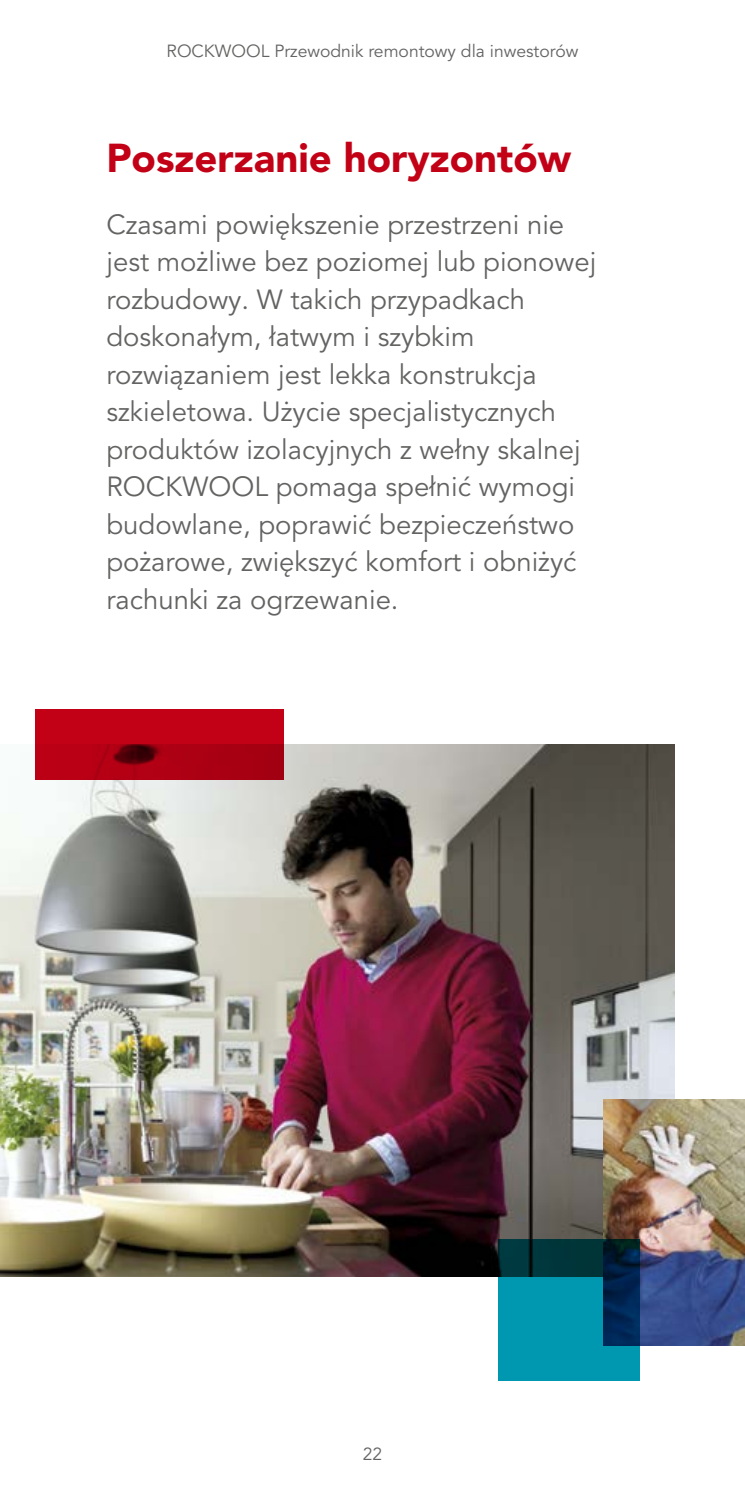
<style>
.page{position:relative;width:745px;height:1489px;background:#fff}
.page>*{position:absolute;margin:0;border:0;box-sizing:border-box;transform-origin:0 0}
.t1{font:900 40px "Avenir LT Pro";color:#c20016}
.Subtitle{font:27.5px/37.5px "Avenir LT Pro";color:#636362}
.t2{font:17.5px "Avenir LT Pro";color:#636362}
</style>
<div class="page">
<img style="left:0;top:744px;width:673px;height:532px">
<img style="left:602px;top:1098px;width:142px;height:247px">
<svg style="left:498px;top:1238px;width:142px;height:142px;background:#006c83"></svg>
<svg style="left:35px;top:709px;width:248px;height:71px;background:#b40014"></svg>
<p class="t2" style="left:166px;top:40px;width:413px">ROCKWOOL Przewodnik remontowy dla inwestorów</p>
<p class="t1" style="left:106px;top:134px;width:466px">Poszerzanie horyzontów</p>
<p class="Subtitle" style="left:106px;top:206px;width:491px">Czasami powiększenie przestrzeni nie jest możliwe bez poziomej lub pionowej rozbudowy. W takich przypadkach doskonałym, łatwym i szybkim rozwiązaniem jest lekka konstrukcja szkieletowa. Użycie specjalistycznych produktów izolacyjnych z wełny skalnej ROCKWOOL pomaga spełnić wymogi budowlane, poprawić bezpieczeństwo pożarowe, zwiększyć komfort i obniżyć rachunki za ogrzewanie.</p>
<p class="t2" style="left:362px;top:1443px;width:21px">22</p>
</div>
